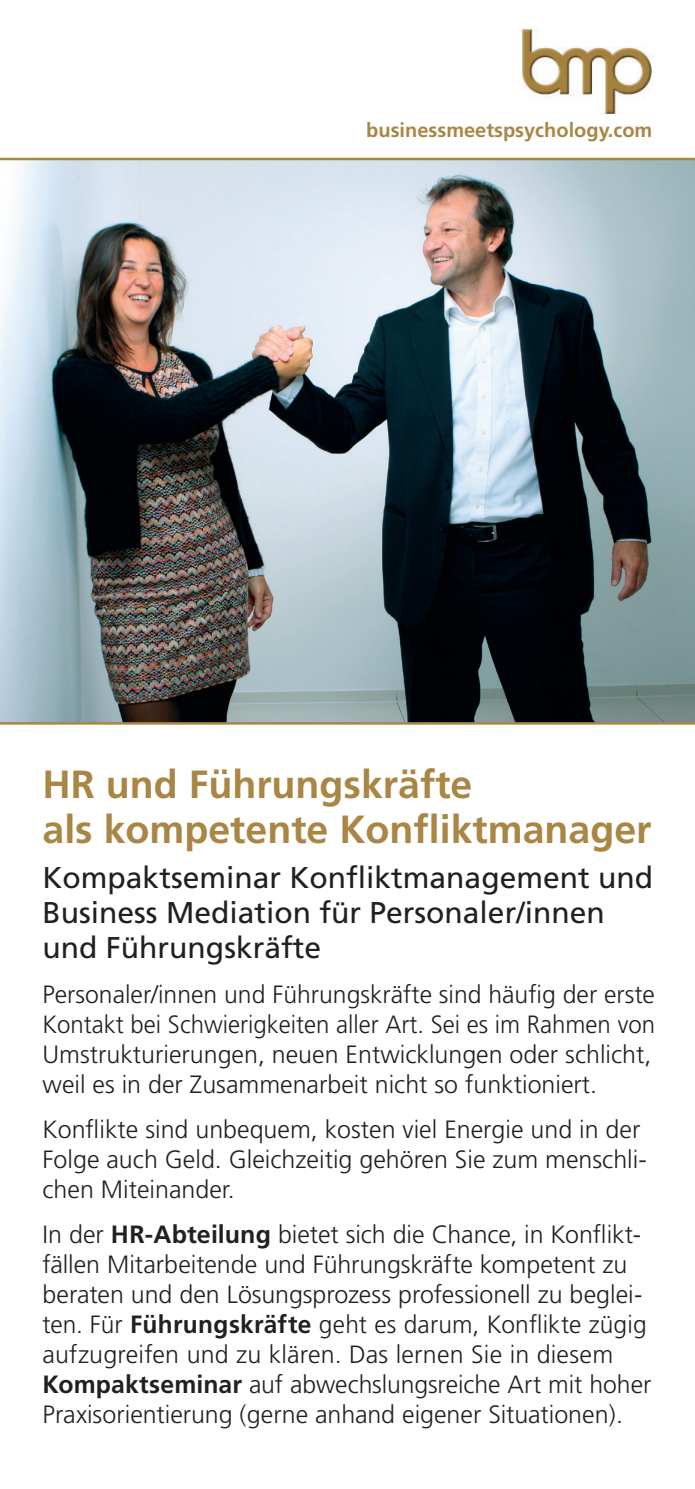
<style>
.page{position:relative;width:695px;height:1489px;background:#fff}
.page>*{position:absolute;margin:0;border:0;box-sizing:border-box;transform-origin:0 0}
.t1{font:700 39.25px/45px "Frutiger";color:#aa8645}
.t2{font:30px/35px "Frutiger";color:#231f20}
.t3{font:300 25px/30px "Frutiger";color:#231f20}
.t4{font:700 20px "Frutiger";color:#aa8645}
.s1{font-weight:700}
</style>
<div class="page">
<img style="left:521px;top:28px;width:131px;height:86px">
<img style="left:0;top:158px;width:694px;height:566px">
<p class="t4" style="left:366px;top:118px;width:287px">businessmeetspsychology.com</p>
<h1 class="t1" style="left:43px;top:761px;width:610px">HR und Führungskräfte<br>als kompetente Konfliktmanager</h1>
<p class="t2" style="left:43px;top:859px;width:612px">Kompaktseminar Konfliktmanagement und<br>Business Mediation für Personaler/innen und Führungskräfte</p>
<p class="t3" style="left:43px;top:979px;width:614px">Personaler/innen und Führungskräfte sind häufig der erste Kontakt bei Schwierigkeiten aller Art. Sei es im Rahmen von Umstrukturierungen, neuen Entwicklungen oder schlicht, weil es in der Zusammenarbeit nicht so funktioniert.</p>
<p class="t3" style="left:43px;top:1114px;width:605px">Konflikte sind unbequem, kosten viel Energie und in der<br>Folge auch Geld. Gleichzeitig gehören Sie zum menschli&shy;chen Miteinander.</p>
<p class="t3" style="left:43px;top:1219px;width:610px">In der <span class="s1">HR-Abteilung</span> bietet sich die Chance, in Konflikt&shy;fällen Mitarbeitende und Führungskräfte kompetent zu beraten und den Lösungsprozess professionell zu beglei&shy;ten. Für <span class="s1">Führungskräfte</span> geht es darum, Konflikte zügig aufzugreifen und zu klären. Das lernen Sie in diesem <span class="s1">Kompaktseminar</span> auf abwechslungsreiche Art mit hoher Praxisorientierung (gerne anhand eigener Situationen).</p>
</div>
